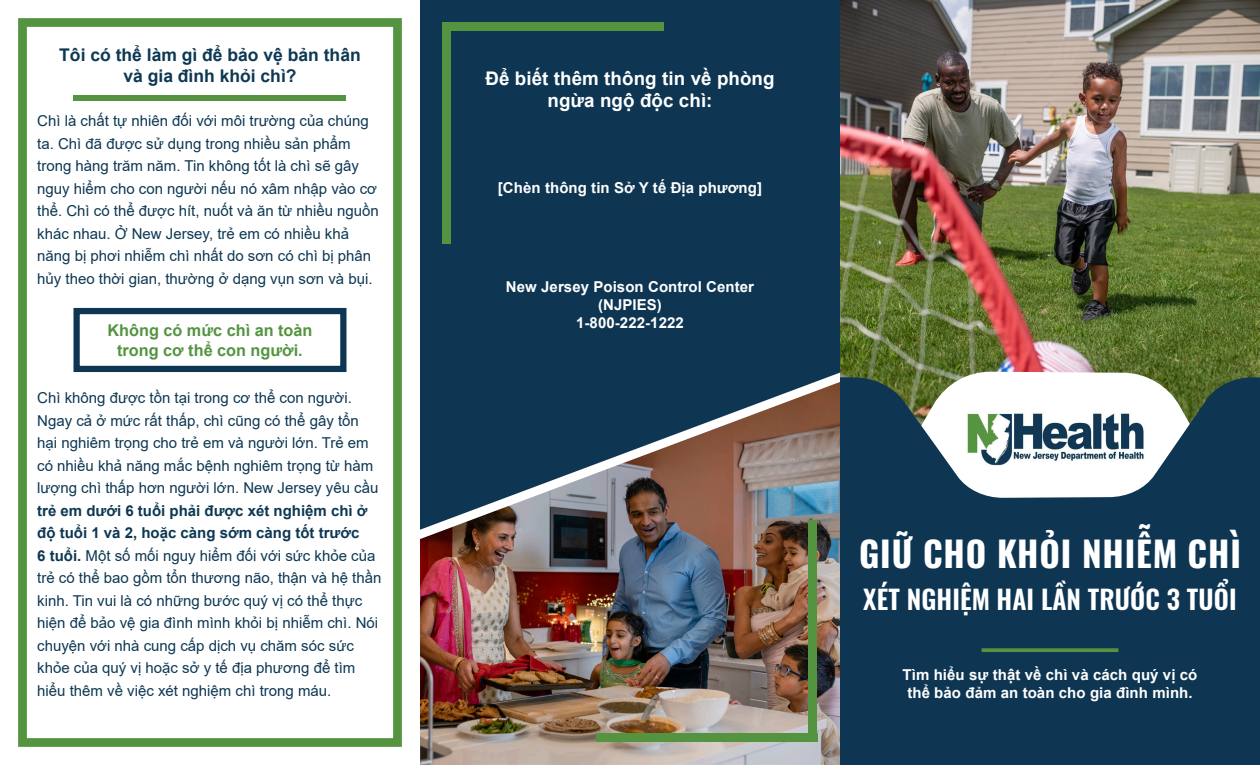
<style>
.page{position:relative;width:1260px;height:765px;background:#fff}
.page>*{position:absolute;margin:0;border:0;box-sizing:border-box;transform-origin:0 0}
.t1{font:700 35px "Oswald";letter-spacing:.025em;color:#fff}
.t2{font:600 26.25px "Oswald";letter-spacing:.005em;color:#fff}
.t3{font:700 18.75px/22.5px "Arial";letter-spacing:.005em;color:#fff;text-align:center}
.t4{font:700 17.5px/21px "Arial";color:#0d3853;text-align:center}
.t5{font:700 16.25px/19.5px "Arial";color:#549440;text-align:center}
.t6{font:15px/22.5px "Arial";color:#0d3853}
.t7{font:700 15px/18px "Arial";letter-spacing:.005em;color:#fff;text-align:center}
.s1{font-weight:700}
</style>
<div class="page">
<img style="left:420px;top:549px;width:420px;height:216px">
<div style="left:420px;top:0;width:420px;height:364px;background:#0e3653"></div>
<img style="left:420px;top:364px;width:420px;height:185px">
<img style="left:840px;top:0;width:420px;height:377px">
<svg style="left:901px;top:372px;width:309px;height:5px"></svg>
<svg style="left:840px;top:377px;width:420px;height:388px;background:#274b63"></svg>
<svg style="left:982px;top:648px;width:136px;height:4px"></svg>
<img style="left:966px;top:404px;width:180px;height:65px">
<div style="left:442px;top:22px;width:10px;height:222px;background:#549440"></div>
<div style="left:442px;top:22px;width:222px;height:10px;background:#549440"></div>
<div style="left:73px;top:95px;width:273px;height:5px;background:#549440"></div>
<div style="left:808px;top:521px;width:10px;height:221px;background:#549440"></div>
<div style="left:596px;top:733px;width:222px;height:9px;background:#549440"></div>
<div style="left:73px;top:308px;width:273px;height:64px;border:6px solid #0e3653"></div>
<div style="left:18px;top:18px;width:384px;height:729px;border:9px solid #549440"></div>
<p class="t4" style="left:59px;top:44px;width:303px">Tôi có thể làm gì để bảo vệ bản thân và gia đình khỏi chì?</p>
<p class="t6" style="left:37px;top:110px;width:343px">Chì là chất tự nhiên đối với môi trường của chúng ta. Chì đã được sử dụng trong nhiều sản phẩm trong hàng trăm năm. Tin không tốt là chì sẽ gây nguy hiểm cho con người nếu nó xâm nhập vào cơ thể. Chì có thể được hít, nuốt và ăn từ nhiều nguồn khác nhau. Ở New Jersey, trẻ em có nhiều khả năng bị phơi nhiễm chì nhất do sơn có chì bị phân hủy theo thời gian, thường ở dạng vụn sơn và bụi.</p>
<p class="t5" style="left:108px;top:321px;width:206px">Không có mức chì an toàn trong cơ thể con người.</p>
<p class="t6" style="left:37px;top:387px;width:346px">Chì không được tồn tại trong cơ thể con người.<br>Ngay cả ở mức rất thấp, chì cũng có thể gây tổn hại nghiêm trọng cho trẻ em và người lớn. Trẻ em có nhiều khả năng mắc bệnh nghiêm trọng từ hàm lượng chì thấp hơn người lớn. New Jersey yêu cầu <span class="s1">trẻ em dưới 6 tuổi phải được xét nghiệm chì ở độ tuổi 1 và 2, hoặc càng sớm càng tốt trước<br>6 tuổi.</span> Một số mối nguy hiểm đối với sức khỏe của trẻ có thể bao gồm tổn thương não, thận và hệ thần kinh. Tin vui là có những bước quý vị có thể thực hiện để bảo vệ gia đình mình khỏi bị nhiễm chì. Nói chuyện với nhà cung cấp dịch vụ chăm sóc sức khỏe của quý vị hoặc sở y tế địa phương để tìm hiểu thêm về việc xét nghiệm chì trong máu.</p>
<p class="t3" style="left:485px;top:67px;width:291px">Để biết thêm thông tin về phòng ngừa ngộ độc chì:</p>
<p class="t7" style="left:498px;top:179px;width:266px">[Chèn thông tin Sở Y tế Địa phương]</p>
<p class="t7" style="left:506px;top:278px;width:250px">New Jersey Poison Control Center</p>
<p class="t7" style="left:598px;top:296px;width:65px">(NJPIES)</p>
<p class="t7" style="left:576px;top:314px;width:109px">1-800-222-1222</p>
<p class="t1" style="left:859px;top:523px;width:383px">GIỮ CHO KHỎI NHIỄM CHÌ</p>
<p class="t2" style="left:863px;top:576px;width:375px">XÉT NGHIỆM HAI LẦN TRƯỚC 3 TUỔI</p>
<p class="t7" style="left:903px;top:666px;width:296px">Tìm hiểu sự thật về chì và cách quý vị có thể bảo đảm an toàn cho gia đình mình.</p>
</div>
